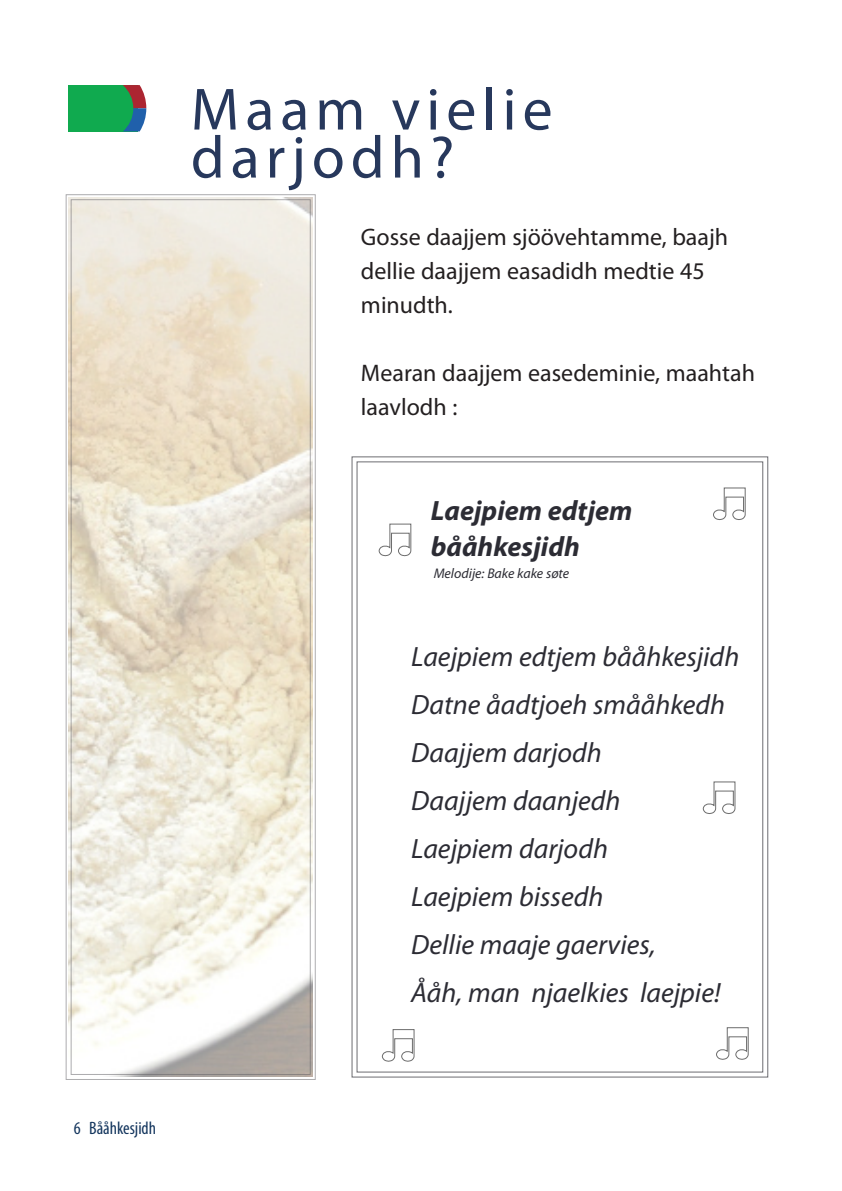
<style>
.page{position:relative;width:842px;height:1191px;background:#fff}
.page>*{position:absolute;margin:0;border:0;box-sizing:border-box;transform-origin:0 0}
.Tittel{font:60px/48px "Myriad Pro";letter-spacing:.1em;color:#27385c}
.t1{font:italic 28px "Myriad Pro";color:#2c2c34}
.t2{font:italic 700 28px "Myriad Pro";color:#2c2c34}
.t3{font:24px/34px "Myriad Pro";color:#231f20}
.t4{font:condensed 18px "Myriad Pro";color:#13355d}
.t5{font:italic 14px "Myriad Pro";color:#2c2c34}
</style>
<div class="page">
<div style="left:68px;top:85px;width:69px;height:46px;background:#10aa4f"></div>
<svg style="left:123px;top:85px;width:23px;height:46px"></svg>
<svg style="left:65px;top:194px;width:251px;height:886px"></svg>
<svg style="left:351px;top:456px;width:418px;height:622px"></svg>
<svg style="left:716px;top:1027px;width:33px;height:33px"></svg>
<svg style="left:382px;top:1029px;width:33px;height:32px"></svg>
<svg style="left:713px;top:487px;width:33px;height:33px"></svg>
<svg style="left:379px;top:523px;width:32px;height:33px"></svg>
<svg style="left:703px;top:781px;width:32px;height:33px"></svg>
<p class="Tittel" style="left:191px;top:84px;width:363px">Maam vielie darjodh?</p>
<p class="t3" style="left:361px;top:219px;width:369px">Gosse daajjem sjöövehtamme, baajh dellie daajjem easadidh medtie 45 minudth.</p>
<p class="t3" style="left:361px;top:355px;width:395px">Mearan daajjem easedeminie, maahtah laavlodh :</p>
<p class="t2" style="left:431px;top:492px;width:203px">Laejpiem edtjem</p>
<p class="t2" style="left:431px;top:528px;width:150px">bååhkesjidh</p>
<p class="t5" style="left:434px;top:565px;width:137px">Melodije: Bake kake søte</p>
<p class="t1" style="left:411px;top:639px;width:330px">Laejpiem edtjem bååhkesjidh</p>
<p class="t1" style="left:411px;top:687px;width:315px">Datne åadtjoeh smååhkedh</p>
<p class="t1" style="left:411px;top:735px;width:192px">Daajjem darjodh</p>
<p class="t1" style="left:411px;top:783px;width:211px">Daajjem daanjedh</p>
<p class="t1" style="left:411px;top:831px;width:198px">Laejpiem darjodh</p>
<p class="t1" style="left:411px;top:879px;width:194px">Laejpiem bissedh</p>
<p class="t1" style="left:411px;top:927px;width:246px">Dellie maaje gaervies,</p>
<p class="t1" style="left:411px;top:975px;width:311px">Ååh, man njaelkies laejpie!</p>
<p class="t4" style="left:74px;top:1117px;width:84px">6 Bååhkesjidh</p>
</div>
